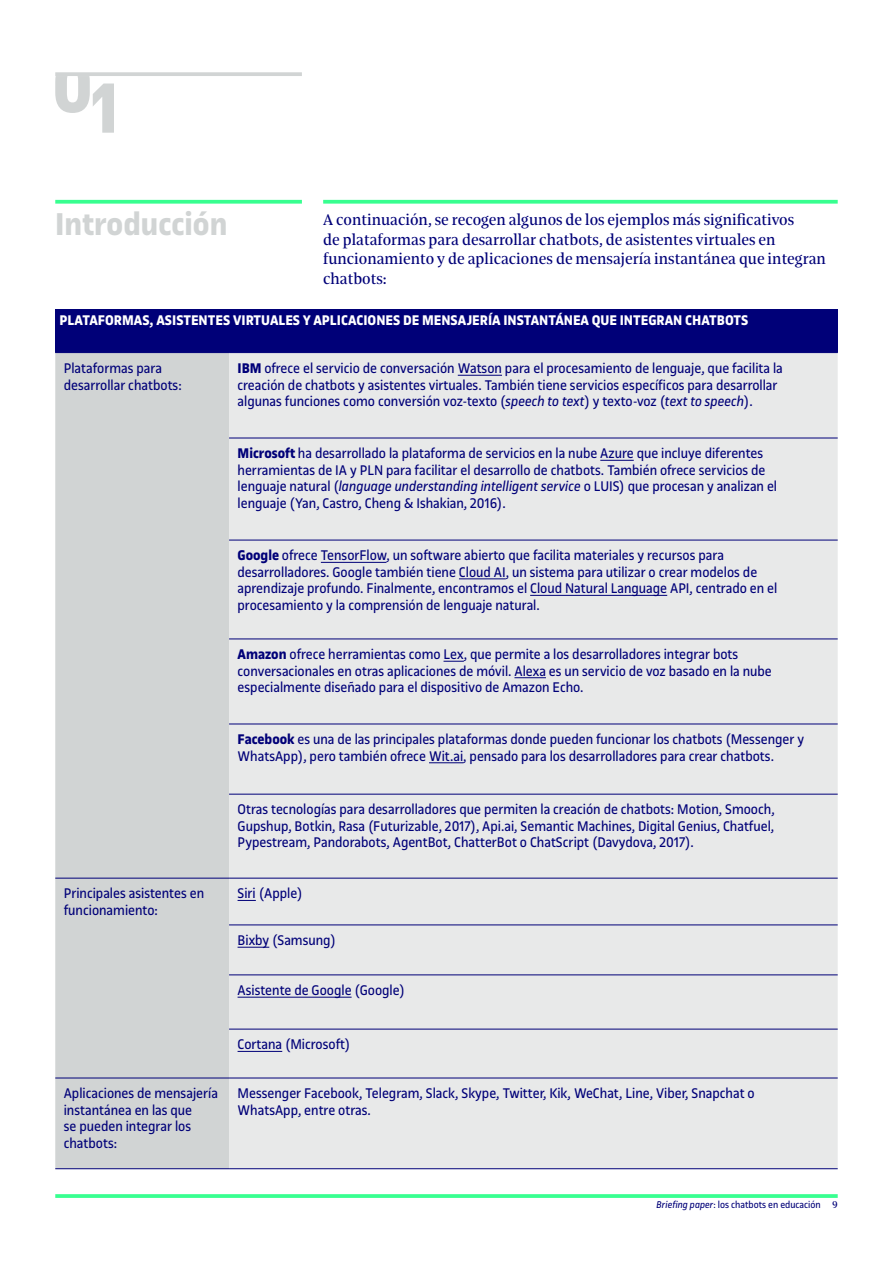
<style>
.page{position:relative;width:893px;height:1263px;background:#fff}
.page>*{position:absolute;margin:0;border:0;box-sizing:border-box;transform-origin:0 0}
.t1{font:700 33.75px "UOC Sans";color:#d1d4d4}
.t2{font:16.5px/19.5px "UOC Serif";color:#000078}
.t3{font:15px/16.5px "UOC Sans";color:#000078}
.t4{font:700 15px "UOC Sans";color:#fff}
.t5{font:10.5px "UOC Sans";color:#000078}
.s1{font-weight:700}
.s2{font-style:italic}
.s3{font-family:"UOC Serif"}
</style>
<div class="page">
<svg style="left:55px;top:1194px;width:783px;height:4px;background:#43ff96"></svg>
<svg style="left:323px;top:200px;width:515px;height:4px;background:#4aff9a"></svg>
<svg style="left:55px;top:200px;width:247px;height:4px"></svg>
<svg style="left:55px;top:72px;width:247px;height:4px"></svg>
<div style="left:55px;top:309px;width:783px;height:44px;background:#000078"></div>
<div style="left:55px;top:353px;width:174px;height:815px;background:#d1d4d4"></div>
<div style="left:229px;top:353px;width:609px;height:815px;background:#e8e9e9"></div>
<hr style="left:229px;top:438px;width:609px;height:1px;background:#000078">
<hr style="left:229px;top:540px;width:609px;height:1px;background:#000078">
<hr style="left:229px;top:638px;width:609px;height:1px;background:#000078">
<hr style="left:229px;top:724px;width:609px;height:1px;background:#000078">
<hr style="left:229px;top:794px;width:609px;height:1px;background:#000078">
<hr style="left:55px;top:878px;width:174px;height:1px;background:#000078">
<hr style="left:229px;top:878px;width:609px;height:1px;background:#000078">
<hr style="left:229px;top:924px;width:609px;height:1px;background:#000078">
<hr style="left:229px;top:974px;width:609px;height:1px;background:#000078">
<hr style="left:229px;top:1029px;width:609px;height:1px;background:#000078">
<hr style="left:55px;top:1077px;width:174px;height:1px;background:#000078">
<hr style="left:229px;top:1077px;width:609px;height:1px;background:#000078">
<hr style="left:55px;top:1168px;width:174px;height:1px;background:#000078">
<hr style="left:229px;top:1168px;width:609px;height:1px;background:#000078">
<hr style="left:458px;top:375px;width:44px;height:1px;background:#000078">
<hr style="left:600px;top:460px;width:34px;height:1px;background:#000078">
<hr style="left:321px;top:562px;width:65px;height:1px;background:#000078">
<hr style="left:459px;top:578px;width:47px;height:1px;background:#000078">
<hr style="left:530px;top:595px;width:137px;height:1px;background:#000078">
<svg style="left:444px;top:661px;width:20px;height:1px"></svg>
<hr style="left:514px;top:677px;width:32px;height:1px;background:#000078">
<hr style="left:429px;top:762px;width:34px;height:1px;background:#000078">
<svg style="left:238px;top:900px;width:18px;height:1px"></svg>
<hr style="left:238px;top:947px;width:31px;height:1px;background:#000078">
<hr style="left:238px;top:997px;width:114px;height:1px;background:#000078">
<hr style="left:238px;top:1051px;width:44px;height:1px;background:#000078">
<svg style="left:55px;top:76px;width:59px;height:57px"></svg>
<h1 class="t1" style="left:55px;top:205px;width:174px">Introducción</h1>
<p class="t2" style="left:323px;top:210px;width:504px">A continuación, se recogen algunos de los ejemplos más significativos<br>de plataformas para desarrollar chatbots, de asistentes virtuales en funcionamiento y de aplicaciones de mensajería instantánea que integran chatbots:</p>
<p class="t4" style="left:60px;top:312px;width:690px">PLATAFORMAS, ASISTENTES VIRTUALES Y APLICACIONES DE MENSAJERÍA INSTANTÁNEA QUE INTEGRAN CHATBOTS</p>
<p class="t3" style="left:64px;top:360px;width:119px">Plataformas para desarrollar chatbots:</p>
<p class="t3" style="left:238px;top:360px;width:547px"><span class="s1">IBM</span> ofrece el servicio de conversación Watson para el procesamiento de lenguaje, que facilita la creación de chatbots y asistentes virtuales. También tiene servicios específicos para desarrollar algunas funciones como conversión voz-texto (<span class="s2">speech to text</span>) y texto-voz (<span class="s2">text to speech</span>).</p>
<p class="t3" style="left:238px;top:445px;width:541px"><span class="s1">Microsoft</span> ha desarrollado la plataforma de servicios en la nube Azure que incluye diferentes herramientas de IA y PLN para facilitar el desarrollo de chatbots. También ofrece servicios de lenguaje natural (<span class="s2">language understanding intelligent service</span> o LUIS) que procesan y analizan el lenguaje (Yan, Castro, Cheng &amp; Ishakian, 2016).</p>
<p class="t3" style="left:238px;top:547px;width:541px"><span class="s1">Google</span> ofrece TensorFlow, un software abierto que facilita materiales y recursos para desarrolladores. Google también tiene Cloud AI, un sistema para utilizar o crear modelos de aprendizaje profundo. Finalmente, encontramos el Cloud Natural Language API, centrado en el procesamiento y la comprensión de lenguaje natural.</p>
<p class="t3" style="left:238px;top:646px;width:536px"><span class="s1">Amazon</span> ofrece herramientas como Lex, que permite a los desarrolladores integrar bots conversacionales en otras aplicaciones de móvil. Alexa es un servicio de voz basado en la nube especialmente diseñado para el dispositivo de Amazon Echo.</p>
<p class="t3" style="left:238px;top:731px;width:568px"><span class="s1">Facebook</span> es una de las principales plataformas donde pueden funcionar los chatbots (Messenger y<br>WhatsApp), pero también ofrece Wit.ai, pensado para los desarrolladores para crear chatbots.</p>
<p class="t3" style="left:238px;top:801px;width:539px;text-align:justify">Otras tecnologías para desarrolladores que permiten la creación de chatbots: Motion, Smooch, Gupshup, Botkin, Rasa (Futurizable, 2017), Api.ai, Semantic Machines, Digital Genius, Chatfuel, Pypestream, Pandorabots, AgentBot, ChatterBot o ChatScript (Davydova, 2017).</p>
<p class="t3" style="left:64px;top:885px;width:142px">Principales asistentes en funcionamiento:</p>
<p class="t3" style="left:238px;top:885px;width:66px">Siri (Apple)</p>
<p class="t3" style="left:238px;top:932px;width:100px">Bixby (Samsung)</p>
<p class="t3" style="left:238px;top:982px;width:169px">Asistente de Google (Google)</p>
<p class="t3" style="left:238px;top:1036px;width:114px">Cortana (Microsoft)</p>
<p class="t3" style="left:64px;top:1085px;width:156px">Aplicaciones de mensajería instantánea en las que<br>se pueden integrar los chatbots:</p>
<p class="t3" style="left:238px;top:1085px;width:519px">Messenger Facebook, Telegram, Slack, Skype, Twitter, Kik, WeChat, Line, Viber, Snapchat o<br>WhatsApp, entre otras.</p>
<p class="t5" style="left:657px;top:1198px;width:183px"><span class="s2">Briefing paper</span>: los chatbots en educación <span class="s3">9</span></p>
</div>
